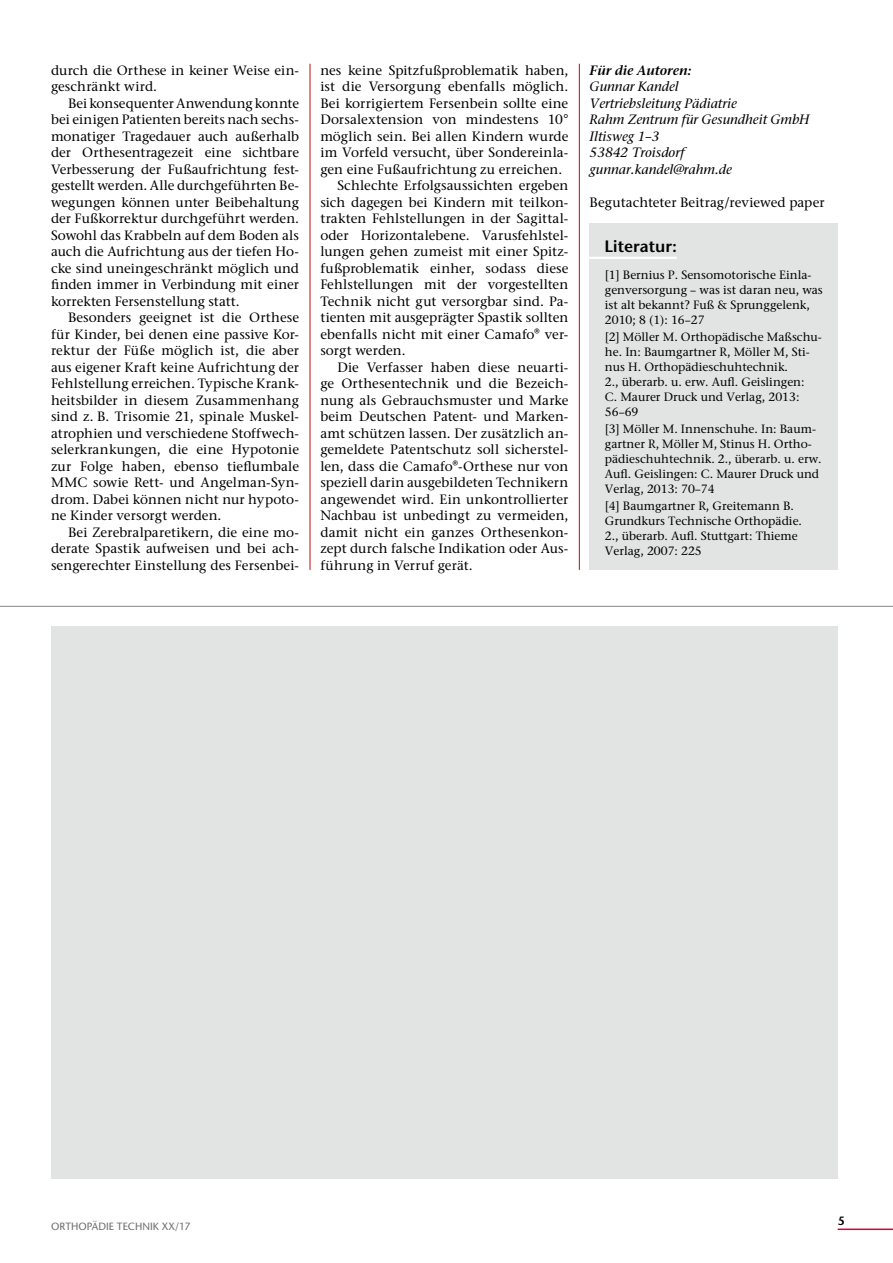
<style>
.page{position:relative;width:893px;height:1263px;background:#fff}
.page>*{position:absolute;margin:0;border:0;box-sizing:border-box;transform-origin:0 0}
.t1{font:600 16.5px "Stone Sans ITC Std";color:#000}
.t2{font:500 13.5px/16.5px "Stone Ser ITC Std";letter-spacing:.01em;color:#000;text-align:justify}
.t3{font:italic 500 13.5px/16.5px "Stone Ser ITC Std";color:#000}
.t4{font:italic 600 13.5px "Stone Ser ITC Std";color:#000}
.t5{font:500 12px/15px "Stone Ser ITC Std";color:#000}
.t6{font:600 12px "Stone Sans ITC Std";color:#000}
.t7{font:500 10.5px "Stone Sans ITC Std";color:#6e6e6d}
</style>
<div class="page">
<hr style="left:838px;top:1228px;width:55px;height:2px;background:#dc0038">
<hr style="left:579px;top:64px;width:1px;height:506px;background:#b5100e">
<hr style="left:310px;top:64px;width:1px;height:506px;background:#b5100e">
<div style="left:51px;top:626px;width:787px;height:553px;background:#e2e3e3"></div>
<hr style="left:0;top:606px;width:893px;height:1px;background:#868686">
<div style="left:590px;top:223px;width:248px;height:347px;background:#e2e3e3"></div>
<hr style="left:583px;top:257px;width:94px;height:2px;background:#fff">
<p class="t2" style="left:51px;top:62px;width:250px">durch die Orthese in keiner Weise ein&shy;geschränkt wird.</p>
<p class="t2" style="left:51px;top:95px;width:250px;text-indent:17px">Bei konsequenter Anwendung konnte bei einigen Patienten bereits nach sechs&shy;monatiger Tragedauer auch außerhalb der Orthesentragezeit eine sichtbare Verbesserung der Fußaufrichtung fest&shy;gestellt werden. Alle durchgeführten Be&shy;wegungen können unter Beibehaltung der Fußkorrektur durchgeführt werden.<br>Sowohl das Krabbeln auf dem Boden als auch die Aufrichtung aus der tiefen Ho&shy;cke sind uneingeschränkt möglich und finden immer in Verbindung mit einer korrekten Fersenstellung statt.</p>
<p class="t2" style="left:51px;top:309px;width:250px;text-indent:17px">Besonders geeignet ist die Orthese für Kinder, bei denen eine passive Kor&shy;rektur der Füße möglich ist, die aber aus eigener Kraft keine Aufrichtung der Fehlstellung erreichen. Typische Krank&shy;heitsbilder in diesem Zusammenhang sind z. B. Trisomie 21, spinale Muskel&shy;atrophien und verschiedene Stoffwech&shy;selerkrankungen, die eine Hypotonie zur Folge haben, ebenso tieflumbale MMC sowie Rett- und Angelman-Syn&shy;drom. Dabei können nicht nur hypoto&shy;ne Kinder versorgt werden.</p>
<p class="t2" style="left:51px;top:524px;width:250px;text-indent:17px">Bei Zerebralparetikern, die eine mo&shy;derate Spastik aufweisen und bei ach&shy;sengerechter Einstellung des Fersenbei-</p>
<p class="t2" style="left:320px;top:62px;width:250px">nes keine Spitzfußproblematik haben,</p>
<p class="t2" style="left:320px;top:78px;width:250px">ist die Versorgung ebenfalls möglich.</p>
<p class="t2" style="left:320px;top:95px;width:249px">Bei korrigiertem Fersenbein sollte eine</p>
<p class="t2" style="left:320px;top:111px;width:250px">Dorsalextension von mindestens 10°</p>
<p class="t2" style="left:320px;top:128px;width:250px">möglich sein. Bei allen Kindern wurde</p>
<p class="t2" style="left:320px;top:144px;width:250px">im Vorfeld versucht, über Sondereinla-</p>
<p class="t2" style="left:320px;top:161px;width:243px">gen eine Fußaufrichtung zu erreichen.</p>
<p class="t2" style="left:337px;top:177px;width:233px">Schlechte Erfolgsaussichten ergeben</p>
<p class="t2" style="left:320px;top:194px;width:250px">sich dagegen bei Kindern mit teilkon-</p>
<p class="t2" style="left:320px;top:210px;width:250px">trakten Fehlstellungen in der Sagittal-</p>
<p class="t2" style="left:320px;top:227px;width:250px">oder Horizontalebene. Varusfehlstel-</p>
<p class="t2" style="left:320px;top:243px;width:250px">lungen gehen zumeist mit einer Spitz-</p>
<p class="t2" style="left:320px;top:260px;width:250px">fußproblematik einher, sodass diese</p>
<p class="t2" style="left:320px;top:276px;width:250px">Fehlstellungen mit der vorgestellten</p>
<p class="t2" style="left:320px;top:293px;width:250px">Technik nicht gut versorgbar sind. Pa-</p>
<p class="t2" style="left:320px;top:309px;width:250px">tienten mit ausgeprägter Spastik sollten</p>
<p class="t2" style="left:320px;top:326px;width:250px">ebenfalls nicht mit einer Camafo® ver-</p>
<p class="t2" style="left:320px;top:342px;width:87px">sorgt werden.</p>
<p class="t2" style="left:337px;top:359px;width:233px">Die Verfasser haben diese neuarti-</p>
<p class="t2" style="left:320px;top:375px;width:250px">ge Orthesentechnik und die Bezeich-</p>
<p class="t2" style="left:320px;top:392px;width:250px">nung als Gebrauchsmuster und Marke</p>
<p class="t2" style="left:320px;top:408px;width:250px">beim Deutschen Patent- und Marken-</p>
<p class="t2" style="left:320px;top:425px;width:250px">amt schützen lassen. Der zusätzlich an-</p>
<p class="t2" style="left:320px;top:441px;width:250px">gemeldete Patentschutz soll sicherstel-</p>
<p class="t2" style="left:320px;top:458px;width:250px">len, dass die Camafo®-Orthese nur von</p>
<p class="t2" style="left:320px;top:474px;width:250px">speziell darin ausgebildeten Technikern</p>
<p class="t2" style="left:320px;top:491px;width:250px">angewendet wird. Ein unkontrollierter</p>
<p class="t2" style="left:320px;top:507px;width:250px">Nachbau ist unbedingt zu vermeiden,</p>
<p class="t2" style="left:320px;top:524px;width:250px">damit nicht ein ganzes Orthesenkon-</p>
<p class="t2" style="left:320px;top:540px;width:250px">zept durch falsche Indikation oder Aus-</p>
<p class="t2" style="left:320px;top:557px;width:154px">führung in Verruf gerät.</p>
<p class="t4" style="left:590px;top:62px;width:103px">Für die Autoren:</p>
<p class="t3" style="left:590px;top:78px;width:221px">Gunnar Kandel<br>Vertriebsleitung Pädiatrie<br>Rahm Zentrum für Gesundheit GmbH<br>Iltisweg 1–3<br>53842 Troisdorf gunnar.kandel@rahm.de</p>
<p class="t2" style="left:590px;top:194px;width:237px">Begutachteter Beitrag/reviewed paper</p>
<p class="t1" style="left:604px;top:236px;width:74px">Literatur:</p>
<p class="t5" style="left:605px;top:267px;width:219px">[1] Bernius P. Sensomotorische Einla&shy;genversorgung – was ist daran neu, was ist alt bekannt? Fuß &amp; Sprunggelenk,<br>2010; 8 (1): 16–27</p>
<p class="t5" style="left:605px;top:329px;width:219px">[2] Möller M. Orthopädische Maßschu&shy;he. In: Baumgartner R, Möller M, Sti&shy;nus H. Orthopädieschuhtechnik.<br>2., überarb. u. erw. Aufl. Geislingen:<br>C. Maurer Druck und Verlag, 2013:<br>56–69</p>
<p class="t5" style="left:605px;top:421px;width:218px">[3] Möller M. Innenschuhe. In: Baum&shy;gartner R, Möller M, Stinus H. Ortho&shy;pädieschuhtechnik. 2., überarb. u. erw.<br>Aufl. Geislingen: C. Maurer Druck und Verlag, 2013: 70–74</p>
<p class="t5" style="left:605px;top:498px;width:199px">[4] Baumgartner R, Greitemann B.<br>Grundkurs Technische Orthopädie.<br>2., überarb. Aufl. Stuttgart: Thieme<br>Verlag, 2007: 225</p>
<p class="t7" style="left:51px;top:1220px;width:141px">ORTHOPÄDIE TECHNIK XX/17</p>
<p class="t6" style="left:838px;top:1214px;width:9px">5</p>
</div>
